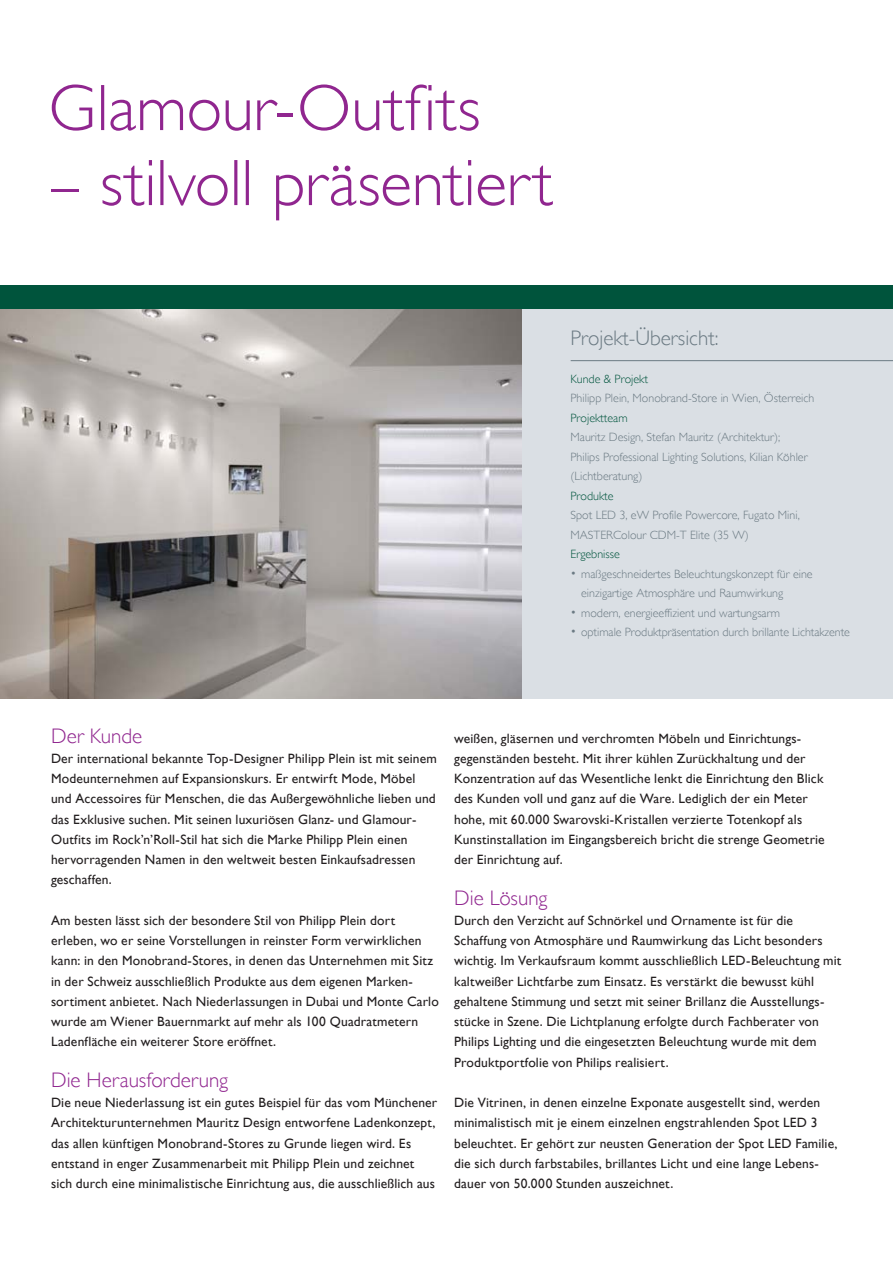
<style>
.page{position:relative;width:893px;height:1263px;background:#fff}
.page>*{position:absolute;margin:0;border:0;box-sizing:border-box;transform-origin:0 0}
.t1{font:300 66px "Gill Sans";color:#90268f}
.Body_Text{font:300 21px "Gill Sans";letter-spacing:.005em;color:#90268f}
.t2{font:300 21px "Gill Sans";color:#6b7a83}
.Body_Text-2{font:13.5px/20.2px "Gill Sans";letter-spacing:.01em;color:#231f20}
.t3{font:300 12px/19.5px "Gill Sans";color:#6b7a83}
.t4{font:300 12px "Gill Sans";color:#00543c}
</style>
<div class="page">
<div style="left:436px;top:307px;width:457px;height:392px;background:#dadfe4"></div>
<hr style="left:571px;top:360px;width:322px;height:1px;background:#6b7a83">
<img style="left:0;top:308px;width:521px;height:391px">
<div style="left:0;top:285px;width:893px;height:23px;background:#00543c"></div>
<p class="t1" style="left:48px;top:70px;width:434px">Glamour-Outfits</p>
<p class="t1" style="left:48px;top:145px;width:506px">– stilvoll präsentiert</p>
<p class="t2" style="left:570px;top:326px;width:149px">Projekt-Übersicht:</p>
<p class="t4" style="left:570px;top:372px;width:79px">Kunde &amp; Projekt</p>
<p class="t3" style="left:570px;top:388px;width:245px">Philipp Plein, Monobrand-Store in Wien, Österreich</p>
<p class="t4" style="left:570px;top:411px;width:59px">Projektteam</p>
<p class="t3" style="left:570px;top:427px;width:239px">Mauritz Design, Stefan Mauritz (Architektur);<br>Philips Professional Lighting Solutions, Kilian Köhler (Lichtberatung)</p>
<p class="t4" style="left:570px;top:489px;width:45px">Produkte</p>
<p class="t3" style="left:570px;top:505px;width:231px">Spot LED 3, eW Profile Powercore, Fugato Mini,<br>MASTERColour CDM-T Elite (35 W)</p>
<p class="t4" style="left:570px;top:547px;width:51px">Ergebnisse</p>
<p class="t3" style="left:581px;top:564px;width:233px;text-indent:-11px">• maßgeschneidertes Beleuchtungskonzept für eine einzigartige Atmosphäre und Raumwirkung</p>
<p class="t3" style="left:570px;top:603px;width:211px">• modern, energieeffizient und wartungsarm</p>
<p class="t3" style="left:570px;top:622px;width:281px">• optimale Produktpräsentation durch brillante Lichtakzente</p>
<p class="Body_Text" style="left:51px;top:723px;width:93px">Der Kunde</p>
<p class="Body_Text-2" style="left:51px;top:748px;width:387px">Der international bekannte Top-Designer Philipp Plein ist mit seinem Modeunternehmen auf Expansionskurs. Er entwirft Mode, Möbel und Accessoires für Menschen, die das Außergewöhnliche lieben und das Exklusive suchen. Mit seinen luxuriösen Glanz- und Glamour-Outfits im Rock’n’Roll-Stil hat sich die Marke Philipp Plein einen hervorragenden Namen in den weltweit besten Einkaufsadressen geschaffen.</p>
<p class="Body_Text-2" style="left:51px;top:910px;width:389px">Am besten lässt sich der besondere Stil von Philipp Plein dort erleben, wo er seine Vorstellungen in reinster Form verwirklichen kann: in den Monobrand-Stores, in denen das Unternehmen mit Sitz in der Schweiz ausschließlich Produkte aus dem eigenen Marken&shy;sortiment anbietet. Nach Niederlassungen in Dubai und Monte Carlo wurde am Wiener Bauernmarkt auf mehr als 100 Quadratmetern Ladenfläche ein weiterer Store eröffnet.</p>
<p class="Body_Text" style="left:51px;top:1068px;width:179px">Die Herausforderung</p>
<p class="Body_Text-2" style="left:51px;top:1092px;width:388px">Die neue Niederlassung ist ein gutes Beispiel für das vom Münchener Architekturunternehmen Mauritz Design entworfene Ladenkonzept, das allen künftigen Monobrand-Stores zu Grunde liegen wird. Es entstand in enger Zusammenarbeit mit Philipp Plein und zeichnet sich durch eine minimalistische Einrichtung aus, die ausschließlich aus</p>
<p class="Body_Text-2" style="left:454px;top:728px;width:372px">weißen, gläsernen und verchromten Möbeln und Einrichtungs&shy;gegenständen besteht. Mit ihrer kühlen Zurückhaltung und der Konzentration auf das Wesentliche lenkt die Einrichtung den Blick des Kunden voll und ganz auf die Ware. Lediglich der ein Meter hohe, mit 60.000 Swarovski-Kristallen verzierte Totenkopf als Kunstinstallation im Eingangsbereich bricht die strenge Geometrie der Einrichtung auf.</p>
<p class="Body_Text" style="left:454px;top:885px;width:95px">Die Lösung</p>
<p class="Body_Text-2" style="left:454px;top:910px;width:389px">Durch den Verzicht auf Schnörkel und Ornamente ist für die Schaffung von Atmosphäre und Raumwirkung das Licht besonders wichtig. Im Verkaufsraum kommt ausschließlich LED-Beleuchtung mit kaltweißer Lichtfarbe zum Einsatz. Es verstärkt die bewusst kühl gehaltene Stimmung und setzt mit seiner Brillanz die Ausstellungs&shy;stücke in Szene. Die Lichtplanung erfolgte durch Fachberater von Philips Lighting und die eingesetzten Beleuchtung wurde mit dem Produktportfolie von Philips realisiert.</p>
<p class="Body_Text-2" style="left:454px;top:1092px;width:385px">Die Vitrinen, in denen einzelne Exponate ausgestellt sind, werden minimalistisch mit je einem einzelnen engstrahlenden Spot LED 3 beleuchtet. Er gehört zur neusten Generation der Spot LED Familie, die sich durch farbstabiles, brillantes Licht und eine lange Lebens&shy;dauer von 50.000 Stunden auszeichnet.</p>
</div>
